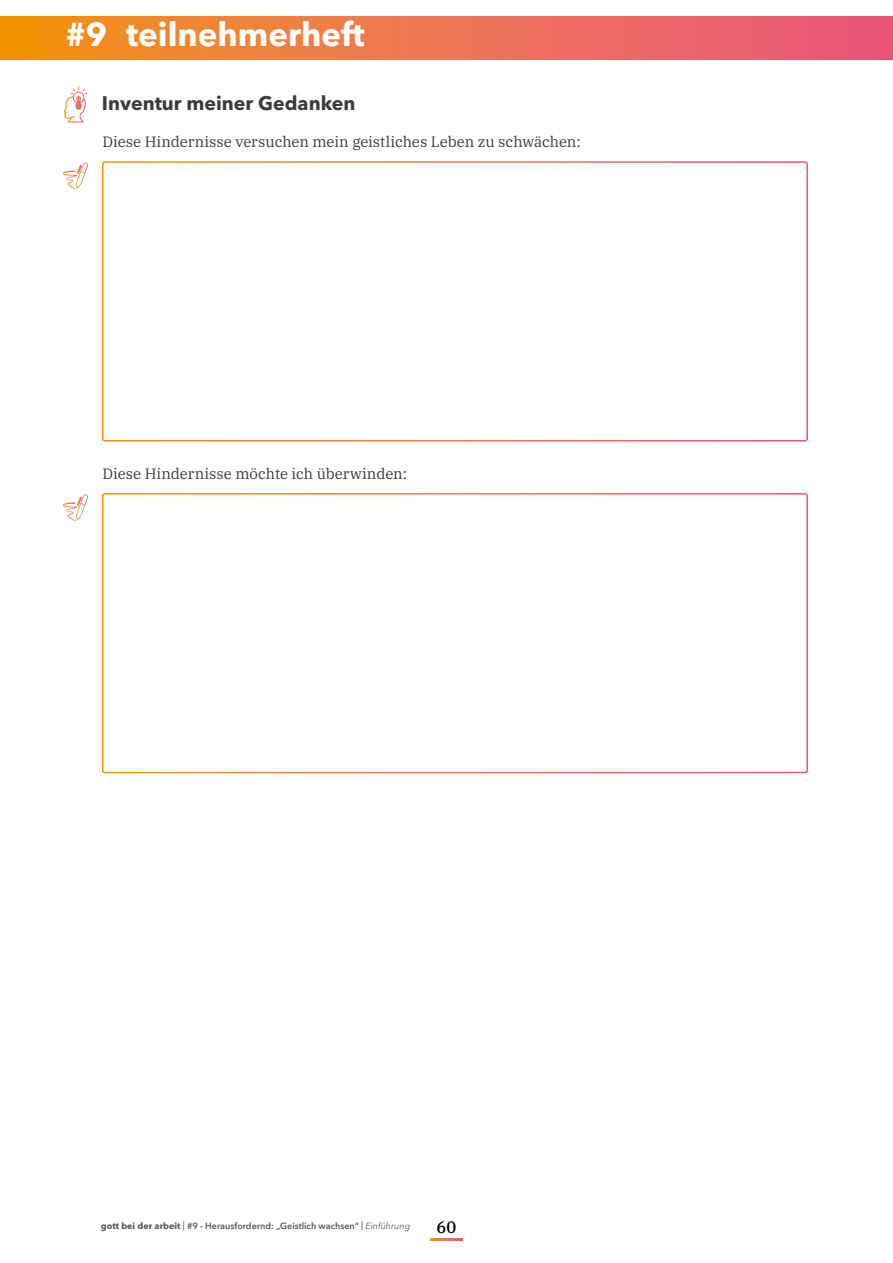
<style>
.page{position:relative;width:893px;height:1263px;background:#fff}
.page>*{position:absolute;margin:0;border:0;box-sizing:border-box;transform-origin:0 0}
.t1{font:700 33px "Avenir Next LT Pro";color:#fff}
.t2{font:700 19.5px "Avenir Next LT Pro";color:#3c3c3b}
.t3{font:500 16.5px "IBM Plex Serif";color:#000}
.t4{font:15px "IBM Plex Serif";color:#3c3c3b}
.t5{font:600 9px "Avenir Next LT Pro";color:#575756}
.s1{font-weight:700}
.s2{font-weight:400;font-style:italic}
</style>
<div class="page">
<svg style="left:64px;top:86px;width:24px;height:36px"></svg>
<div style="left:102px;top:161px;width:706px;height:280px;border:2px solid #fff;border-radius:2px"></div>
<div style="left:102px;top:493px;width:706px;height:280px;border:2px solid #fff;border-radius:2px"></div>
<svg style="left:63px;top:162px;width:25px;height:27px"></svg>
<svg style="left:63px;top:494px;width:25px;height:27px"></svg>
<svg style="left:0;top:17px;width:893px;height:42px;background:#ee744d"></svg>
<svg style="left:431px;top:1238px;width:31px;height:3px"></svg>
<h1 class="t1" style="left:66px;top:15px;width:300px">#9 teilnehmerheft</h1>
<h2 class="t2" style="left:102px;top:91px;width:255px">Inventur meiner Gedanken</h2>
<p class="t4" style="left:103px;top:130px;width:480px">Diese Hindernisse versuchen mein geistliches Leben zu schwächen:</p>
<p class="t4" style="left:103px;top:462px;width:306px">Diese Hindernisse möchte ich überwinden:</p>
<p class="t5" style="left:101px;top:1221px;width:311px"><span class="s1">gott bei der arbeit</span> <sup>|</sup> #9 - Herausfordernd: „Geistlich wachsen“ <sup>|</sup> <span class="s2">Einführung</span></p>
<p class="t3" style="left:437px;top:1214px;width:21px">60</p>
</div>
